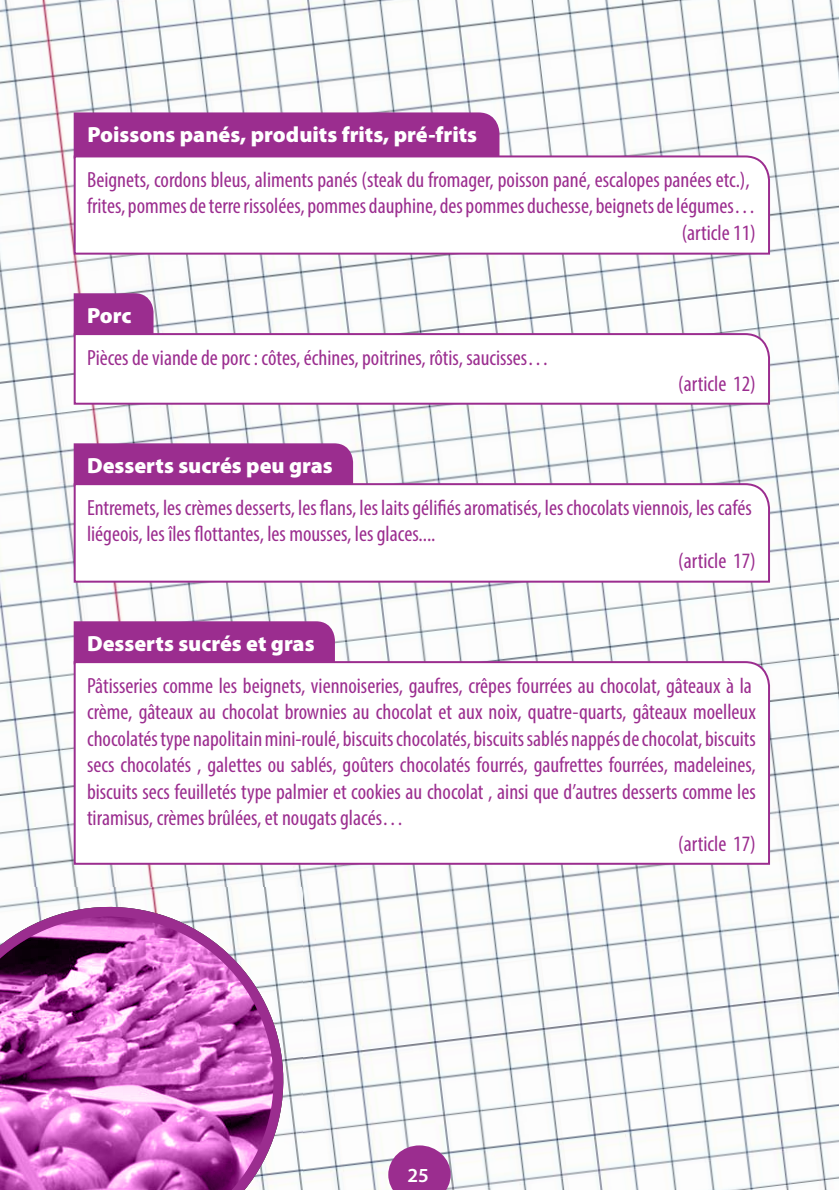
<style>
.page{position:relative;width:839px;height:1190px;background:#fff}
.page>*{position:absolute;margin:0;border:0;box-sizing:border-box;transform-origin:0 0}
.t1{font:condensed 22px/26.4px "Myriad Pro";color:#9b2d8f;text-align:right}
.t2{font:900 22px "Myriad Pro";color:#fff}
.t3{font:600 20px "Myriad Pro";color:#fff}
</style>
<div class="page">
<img style="left:0;top:0;width:838px;height:1190px">
<svg style="left:388px;top:1145px;width:62px;height:45px;background:#a74c9e"></svg>
<div style="left:73px;top:620px;width:263px;height:40px;background:#9b2d8f"></div>
<svg style="left:73px;top:660px;width:697px;height:205px"></svg>
<div style="left:73px;top:442px;width:281px;height:40px;background:#9b2d8f"></div>
<svg style="left:73px;top:482px;width:697px;height:101px"></svg>
<div style="left:73px;top:111px;width:427px;height:43px;background:#9b2d8f"></div>
<svg style="left:73px;top:154px;width:697px;height:102px"></svg>
<svg style="left:73px;top:292px;width:81px;height:40px;background:#a03995"></svg>
<svg style="left:73px;top:332px;width:697px;height:74px"></svg>
<svg style="left:0;top:889px;width:300px;height:301px"></svg>
<p class="t2" style="left:87px;top:122px;width:391px">Poissons panés, produits frits, pré-frits</p>
<p class="t1" style="left:87px;top:166px;width:670px">Beignets, cordons bleus, aliments panés (steak du fromager, poisson pané, escalopes panées etc.), frites, pommes de terre rissolées, pommes dauphine, des pommes duchesse, beignets de légumes… (article 11)</p>
<p class="t2" style="left:87px;top:303px;width:46px">Porc</p>
<p class="t1" style="left:87px;top:344px;width:463px">Pièces de viande de porc : côtes, échines, poitrines, rôtis, saucisses…</p>
<p class="t1" style="left:677px;top:370px;width:79px">(article 12)</p>
<p class="t2" style="left:87px;top:453px;width:247px">Desserts sucrés peu gras</p>
<p class="t1" style="left:87px;top:494px;width:665px">Entremets, les crèmes desserts, les flans, les laits gélifiés aromatisés, les chocolats viennois, les cafés</p>
<p class="t1" style="left:87px;top:520px;width:350px">liégeois, les îles flottantes, les mousses, les glaces....</p>
<p class="t1" style="left:677px;top:547px;width:79px">(article 17)</p>
<p class="t2" style="left:87px;top:631px;width:229px">Desserts sucrés et gras</p>
<p class="t1" style="left:87px;top:672px;width:666px">Pâtisseries comme les beignets, viennoiseries, gaufres, crêpes fourrées au chocolat, gâteaux à la</p>
<p class="t1" style="left:87px;top:698px;width:670px">crème, gâteaux au chocolat brownies au chocolat et aux noix, quatre-quarts, gâteaux moelleux</p>
<p class="t1" style="left:87px;top:725px;width:670px">chocolatés type napolitain mini-roulé, biscuits chocolatés, biscuits sablés nappés de chocolat, biscuits</p>
<p class="t1" style="left:87px;top:751px;width:670px">secs chocolatés , galettes ou sablés, goûters chocolatés fourrés, gaufrettes fourrées, madeleines,</p>
<p class="t1" style="left:87px;top:778px;width:670px">biscuits secs feuilletés type palmier et cookies au chocolat , ainsi que d’autres desserts comme les</p>
<p class="t1" style="left:87px;top:804px;width:318px">tiramisus, crèmes brûlées, et nougats glacés…</p>
<p class="t1" style="left:677px;top:830px;width:79px">(article 17)</p>
<p class="t3" style="left:407px;top:1162px;width:23px">25</p>
</div>
